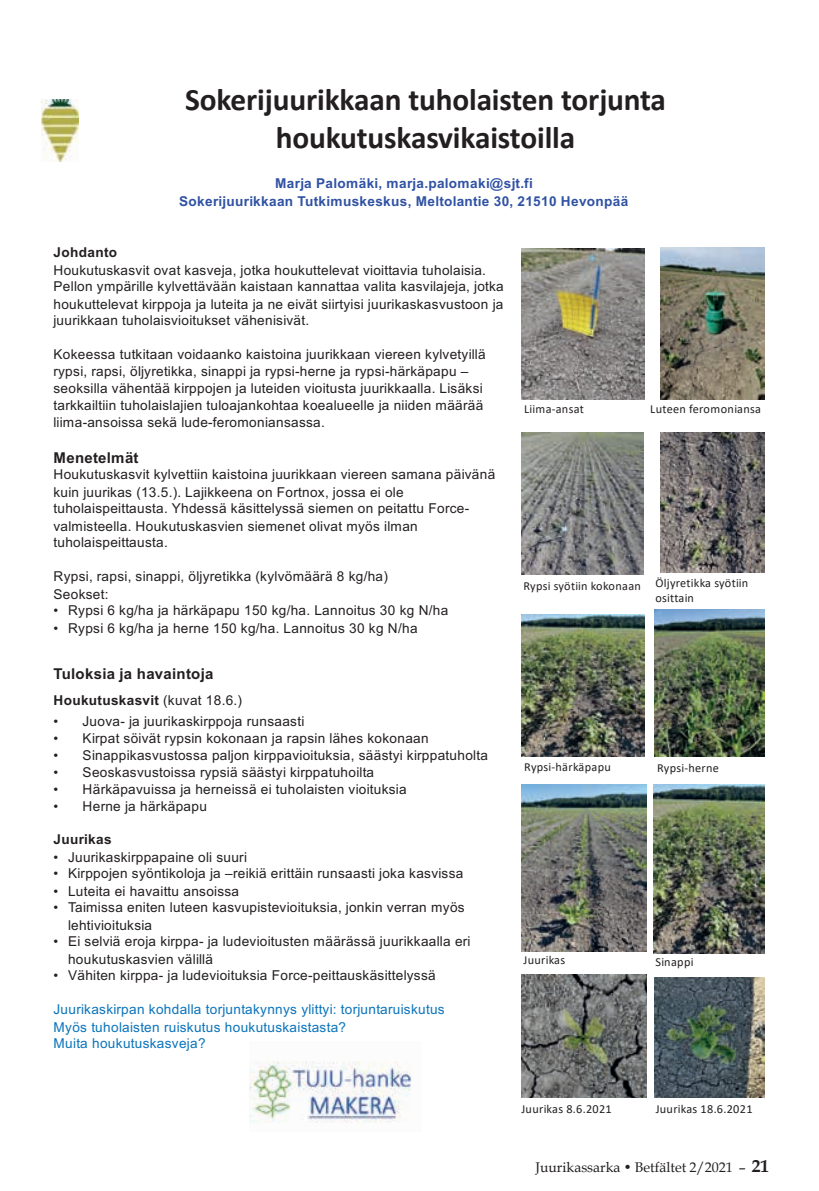
<style>
.page{position:relative;width:819px;height:1191px;background:#fff}
.page>*{position:absolute;margin:0;border:0;box-sizing:border-box;transform-origin:0 0}
.t1{font:700 31.32px/37.8px "Calibri";letter-spacing:-.005em;color:#231f20;text-align:center}
.t2{font:700 15.05px "Arial";letter-spacing:.02em;color:#231f20}
.t3{font:14px "Book Antiqua";color:#231f20}
.t4{font:13.65px/17.7px "Arial";letter-spacing:.02em;color:#231f20}
.t5{font:13.65px/17.7px "Arial";letter-spacing:.02em;color:#0b74bb}
.t6{font:700 13.65px/17.7px "Arial";letter-spacing:.025em;color:#3052a3;text-align:center}
.t7{font:700 13.65px "Arial";letter-spacing:.025em;color:#231f20}
.t8{font:12.25px/11.7px "Calibri";letter-spacing:.025em;color:#231f20}
.s1{font-weight:400}
.s2{font-weight:700;font-size:17.5px}
</style>
<div class="page">
<img style="left:42px;top:99px;width:36px;height:63px">
<img style="left:521px;top:974px;width:125px;height:123px">
<img style="left:521px;top:248px;width:123px;height:152px">
<img style="left:249px;top:1061px;width:163px;height:62px">
<img style="left:660px;top:247px;width:104px;height:152px">
<img style="left:654px;top:609px;width:110px;height:147px">
<img style="left:522px;top:614px;width:122px;height:142px">
<img style="left:521px;top:784px;width:125px;height:167px">
<img style="left:521px;top:433px;width:122px;height:141px">
<img style="left:660px;top:433px;width:104px;height:139px">
<img style="left:654px;top:977px;width:110px;height:120px">
<img style="left:654px;top:784px;width:110px;height:169px">
<h1 class="t1" style="left:185px;top:80px;width:482px">Sokerijuurikkaan tuholaisten torjunta houkutuskasvikaistoilla</h1>
<p class="t6" style="left:179px;top:175px;width:451px">Marja Palomäki, marja.palomaki@sjt.fi<br>Sokerijuurikkaan Tutkimuskeskus, Meltolantie 30, 21510 Hevonpää</p>
<p class="t7" style="left:53px;top:243px;width:65px">Johdanto</p>
<p class="t4" style="left:53px;top:262px;width:452px;line-height:16.3px">Houkutuskasvit ovat kasveja, jotka houkuttelevat vioittavia tuholaisia.<br>Pellon ympärille kylvettävään kaistaan kannattaa valita kasvilajeja, jotka</p>
<p class="t4" style="left:53px;top:296px;width:451px;line-height:16.3px">houkuttelevat kirppoja ja luteita ja ne eivät siirtyisi juurikaskasvustoon ja juurikkaan tuholaisvioitukset vähenisivät.</p>
<p class="t4" style="left:53px;top:346px;width:433px;line-height:16.3px">Kokeessa tutkitaan voidaanko kaistoina juurikkaan viereen kylvetyillä rypsi, rapsi, öljyretikka, sinappi ja rypsi-herne ja rypsi-härkäpapu –</p>
<p class="t4" style="left:53px;top:380px;width:431px;line-height:16.3px">seoksilla vähentää kirppojen ja luteiden vioitusta juurikkaalla. Lisäksi tarkkailtiin tuholaislajien tuloajankohtaa koealueelle ja niiden määrää</p>
<p class="t4" style="left:53px;top:413px;width:273px">liima-ansoissa sekä lude-feromoniansassa.</p>
<p class="t2" style="left:53px;top:447px;width:87px">Menetelmät</p>
<p class="t4" style="left:53px;top:465px;width:443px">Houkutuskasvit kylvettiin kaistoina juurikkaan viereen samana päivänä kuin juurikas (13.5.). Lajikkeena on Fortnox, jossa ei ole</p>
<p class="t4" style="left:53px;top:499px;width:417px">tuholaispeittausta. Yhdessä käsittelyssä siemen on peitattu Force&shy;valmisteella. Houkutuskasvien siemenet olivat myös ilman</p>
<p class="t4" style="left:53px;top:533px;width:116px">tuholaispeittausta.</p>
<p class="t4" style="left:53px;top:567px;width:336px">Rypsi, rapsi, sinappi, öljyretikka (kylvömäärä 8 kg/ha)<br>Seokset:</p>
<p class="t4" style="left:53px;top:601px;width:396px">• Rypsi 6 kg/ha ja härkäpapu 150 kg/ha. Lannoitus 30 kg N/ha</p>
<p class="t4" style="left:53px;top:619px;width:365px">• Rypsi 6 kg/ha ja herne 150 kg/ha. Lannoitus 30 kg N/ha</p>
<p class="t2" style="left:53px;top:663px;width:161px">Tuloksia ja havaintoja</p>
<p class="t7" style="left:53px;top:690px;width:190px">Houkutuskasvit <span class="s1">(kuvat 18.6.)</span></p>
<p class="t4" style="left:53px;top:712px;width:252px">• Juova- ja juurikaskirppoja runsaasti</p>
<p class="t4" style="left:53px;top:729px;width:377px">• Kirpat söivät rypsin kokonaan ja rapsin lähes kokonaan</p>
<p class="t4" style="left:53px;top:746px;width:436px">• Sinappikasvustossa paljon kirppavioituksia, säästyi kirppatuholta</p>
<p class="t4" style="left:53px;top:763px;width:322px">• Seoskasvustoissa rypsiä säästyi kirppatuhoilta</p>
<p class="t4" style="left:53px;top:780px;width:355px">• Härkäpavuissa ja herneissä ei tuholaisten vioituksia</p>
<p class="t4" style="left:53px;top:797px;width:155px">• Herne ja härkäpapu</p>
<p class="t7" style="left:53px;top:829px;width:60px">Juurikas</p>
<p class="t4" style="left:53px;top:848px;width:195px">• Juurikaskirppapaine oli suuri</p>
<p class="t4" style="left:53px;top:864px;width:411px">• Kirppojen syöntikoloja ja –reikiä erittäin runsaasti joka kasvissa</p>
<p class="t4" style="left:53px;top:882px;width:187px">• Luteita ei havaittu ansoissa</p>
<p class="t4" style="left:68px;top:898px;width:398px;text-indent:-15px">• Taimissa eniten luteen kasvupistevioituksia, jonkin verran myös lehtivioituksia</p>
<p class="t4" style="left:68px;top:932px;width:404px;text-indent:-15px">• Ei selviä eroja kirppa- ja ludevioitusten määrässä juurikkaalla eri houkutuskasvien välillä</p>
<p class="t4" style="left:53px;top:966px;width:383px">• Vähiten kirppa- ja ludevioituksia Force-peittauskäsittelyssä</p>
<p class="t5" style="left:53px;top:1000px;width:392px">Juurikaskirpan kohdalla torjuntakynnys ylittyi: torjuntaruiskutus<br>Myös tuholaisten ruiskutus houkutuskaistasta?</p>
<p class="t5" style="left:53px;top:1034px;width:154px">Muita houkutuskasveja?</p>
<p class="t8" style="left:524px;top:402px;width:61px">Liima-ansat</p>
<p class="t8" style="left:650px;top:402px;width:112px">Luteen feromoniansa</p>
<p class="t8" style="left:655px;top:580px;width:94px;text-indent:-132px">Rypsi syötiin kokonaan Öljyretikka syötiin osittain</p>
<p class="t8" style="left:524px;top:761px;width:88px">Rypsi-härkäpapu</p>
<p class="t8" style="left:657px;top:761px;width:63px">Rypsi-herne</p>
<p class="t8" style="left:523px;top:953px;width:43px">Juurikas</p>
<p class="t8" style="left:655px;top:956px;width:40px">Sinappi</p>
<p class="t8" style="left:521px;top:1103px;width:92px">Juurikas 8.6.2021</p>
<p class="t8" style="left:655px;top:1103px;width:98px">Juurikas 18.6.2021</p>
<p class="t3" style="left:535px;top:1158px;width:235px">Juurikassarka • Betfältet 2/2021 – <span class="s2">21</span></p>
</div>
